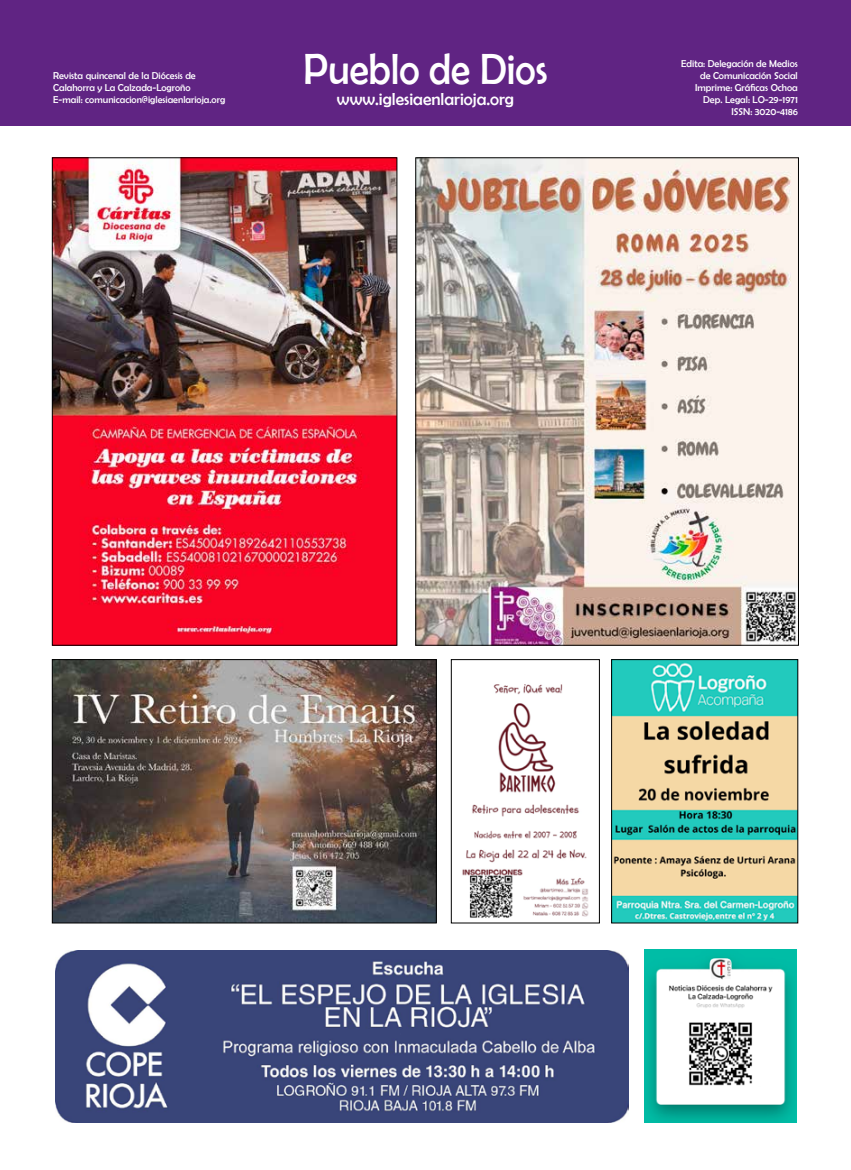
<style>
.page{position:relative;width:851px;height:1170px;background:#fff}
.page>*{position:absolute;margin:0;border:0;box-sizing:border-box;transform-origin:0 0}
.t1{font:43.75px "Berlin Sans FB";color:#fff;scale:.9 1}
.t2{font:17.5px "Berlin Sans FB";color:#fff}
.t3{font:10px/12px "Berlin Sans FB";color:#fff;text-align:right}
</style>
<div class="page">
<div style="left:0;top:0;width:850px;height:126px;background:#602483"></div>
<img style="left:56px;top:950px;width:572px;height:171px">
<img style="left:644px;top:949px;width:152px;height:173px">
<img style="left:54px;top:159px;width:341px;height:484px">
<img style="left:613px;top:661px;width:183px;height:260px">
<div style="left:611px;top:659px;width:187px;height:264px;border:1px solid #000"></div>
<img style="left:54px;top:661px;width:380px;height:260px">
<div style="left:52px;top:659px;width:384px;height:264px;border:1px solid #000"></div>
<img style="left:417px;top:159px;width:379px;height:484px">
<img style="left:462px;top:684px;width:127px;height:234px">
<div style="left:451px;top:659px;width:148px;height:264px;border:1px solid #000"></div>
<p class="t3" style="left:53px;top:70px;width:173px;text-align:left">Revista quincenal de la Diócesis de<br>Calahorra y La Calzada-Logroño<br>E-mail: comunicacion@iglesiaenlarioja.org</p>
<h1 class="t1" style="left:303px;top:44px;width:272px">Pueblo de Dios</h1>
<h2 class="t2" style="left:337px;top:89px;width:178px">www.iglesiaenlarioja.org</h2>
<p class="t3" style="left:681px;top:58px;width:118px">Edita: Delegación de Medios de Comunicación Social<br>Imprime: Gráficas Ochoa<br>Dep. Legal: LO-29-1971<br>ISSN: 3020-4186</p>
</div>
